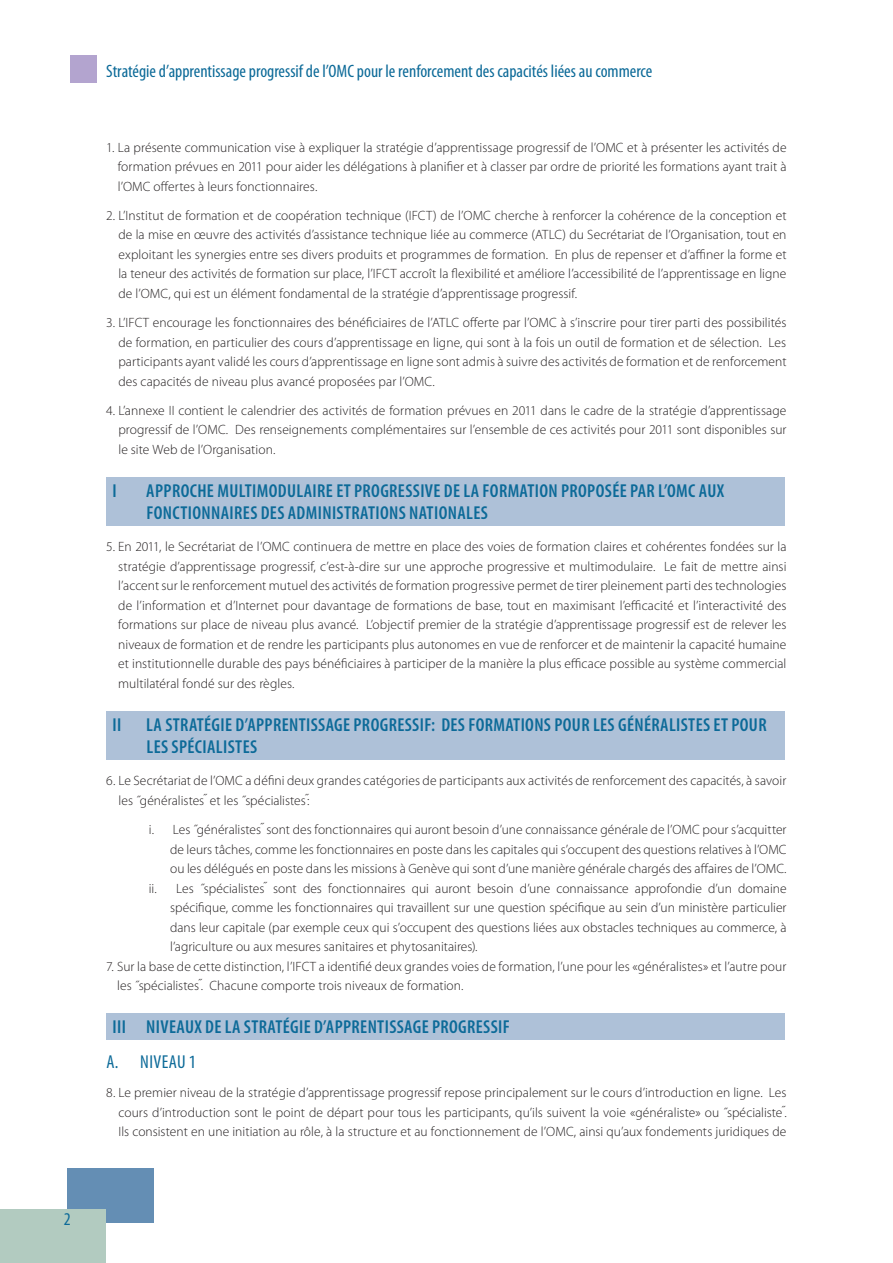
<style>
.page{position:relative;width:893px;height:1263px;background:#fff}
.page>*{position:absolute;margin:0;border:0;box-sizing:border-box;transform-origin:0 0}
.t1{font:600 condensed 18.75px/22.5px "Myriad Pro";letter-spacing:.02em;color:#0c6a98}
.t2{font:condensed 18.75px "Myriad Pro";letter-spacing:.02em;color:#0c6a98}
.t3{font:condensed 18px "Myriad Pro";color:#0c6a98}
.t4{font:300 13.5px/19.5px "Myriad Pro";letter-spacing:.005em;color:#231f20;text-align:justify}
</style>
<div class="page">
<div style="left:67px;top:1168px;width:87px;height:54px;background:#648eb4"></div>
<div style="left:0;top:1209px;width:106px;height:54px;background:#b2cbc0"></div>
<div style="left:70px;top:55px;width:27px;height:28px;background:#b3a4cf"></div>
<div style="left:106px;top:477px;width:679px;height:48px;background:#aec1d8"></div>
<div style="left:106px;top:711px;width:679px;height:48px;background:#aec1d8"></div>
<div style="left:106px;top:1013px;width:679px;height:26px;background:#aec1d8"></div>
<h2 class="t3" style="left:64px;top:1208px;width:8px">2</h2>
<h2 class="t3" style="left:106px;top:60px;width:548px">Stratégie d’apprentissage progressif de l’OMC pour le renforcement des capacités liées au commerce</h2>
<p class="t4" style="left:118px;top:137px;width:670px;text-indent:-11px">1. La présente communication vise à expliquer la stratégie d’apprentissage progressif de l’OMC et à présenter les activités de formation prévues en 2011 pour aider les délégations à planifier et à classer par ordre de priorité les formations ayant trait à l’OMC offertes à leurs fonctionnaires.</p>
<p class="t4" style="left:118px;top:205px;width:670px;text-indent:-12px">2. L’Institut de formation et de coopération technique (IFCT) de l’OMC cherche à renforcer la cohérence de la conception et de la mise en œuvre des activités d’assistance technique liée au commerce (ATLC) du Secrétariat de l’Organisation, tout en exploitant les synergies entre ses divers produits et programmes de formation. En plus de repenser et d’affiner la forme et la teneur des activités de formation sur place, l’IFCT accroît la flexibilité et améliore l’accessibilité de l’apprentissage en ligne de l’OMC, qui est un élément fondamental de la stratégie d’apprentissage progressif.</p>
<p class="t4" style="left:118px;top:313px;width:670px;text-indent:-12px">3. L’IFCT encourage les fonctionnaires des bénéficiaires de l’ATLC offerte par l’OMC à s’inscrire pour tirer parti des possibilités de formation, en particulier des cours d’apprentissage en ligne, qui sont à la fois un outil de formation et de sélection. Les participants ayant validé les cours d’apprentissage en ligne sont admis à suivre des activités de formation et de renforcement des capacités de niveau plus avancé proposées par l’OMC.</p>
<p class="t4" style="left:118px;top:400px;width:670px;text-indent:-12px">4. L’annexe II contient le calendrier des activités de formation prévues en 2011 dans le cadre de la stratégie d’apprentissage progressif de l’OMC. Des renseignements complémentaires sur l’ensemble de ces activités pour 2011 sont disponibles sur le site Web de l’Organisation.</p>
<h1 class="t1" style="left:112px;top:479px;width:6px">I</h1>
<h1 class="t1" style="left:146px;top:479px;width:354px">APPROCHE MULTIMODULAIRE ET PROGRESSIVE DE LA FORMAT</h1>
<h1 class="t1" style="left:535px;top:479px;width:191px">ION PROPOSÉE PAR L’OMC AUX</h1>
<h1 class="t1" style="left:146px;top:502px;width:343px">FONCTIONNAIRES DES ADMINISTRATIONS NATIONALES</h1>
<p class="t4" style="left:118px;top:537px;width:670px;text-indent:-12px">5. En 2011, le Secrétariat de l’OMC continuera de mettre en place des voies de formation claires et cohérentes fondées sur la stratégie d’apprentissage progressif, c’est‑à‑dire sur une approche progressive et multimodulaire. Le fait de mettre ainsi l’accent sur le renforcement mutuel des activités de formation progressive permet de tirer pleinement parti des technologies de l’information et d’Internet pour davantage de formations de base, tout en maximisant l’efficacité et l’interactivité des formations sur place de niveau plus avancé. L’objectif premier de la stratégie d’apprentissage progressif est de relever les niveaux de formation et de rendre les participants plus autonomes en vue de renforcer et de maintenir la capacité humaine et institutionnelle durable des pays bénéficiaires à participer de la manière la plus efficace possible au système commercial multilatéral fondé sur des règles.</p>
<h1 class="t1" style="left:112px;top:713px;width:10px">II</h1>
<h1 class="t1" style="left:146px;top:713px;width:28px">LA STRATÉG</h1>
<h1 class="t1" style="left:147px;top:713px;width:622px;text-indent:74px">IE D’APPRENTISSAGE PROGRESSIF: DES FORMATIONS POUR LES GÉNÉRALISTES ET POUR<br>LES SPÉCIALISTES</h1>
<p class="t4" style="left:118px;top:771px;width:669px;text-indent:-12px">6. Le Secrétariat de l’OMC a défini deux grandes catégories de participants aux activités de renforcement des capacités, à savoir les ˝généralistes˝ et les ˝spécialistes˝:</p>
<p class="t4" style="left:149px;top:820px;width:639px">i. Les ˝généralistes˝ sont des fonctionnaires qui auront besoin d’une connaissance générale de l’OMC pour s’acquitter</p>
<p class="t4" style="left:170px;top:839px;width:618px">de leurs tâches, comme les fonctionnaires en poste dans les capitales qui s’occupent des questions relatives à l’OMC</p>
<p class="t4" style="left:170px;top:859px;width:618px">ou les délégués en poste dans les missions à Genève qui sont d’une manière générale chargés des affaires de l’OMC.</p>
<p class="t4" style="left:149px;top:878px;width:639px">ii. Les ˝spécialistes˝ sont des fonctionnaires qui auront besoin d’une connaissance approfondie d’un domaine</p>
<p class="t4" style="left:170px;top:898px;width:618px">spécifique, comme les fonctionnaires qui travaillent sur une question spécifique au sein d’un ministère particulier</p>
<p class="t4" style="left:170px;top:917px;width:618px">dans leur capitale (par exemple ceux qui s’occupent des questions liées aux obstacles techniques au commerce, à</p>
<p class="t4" style="left:170px;top:937px;width:309px">l’agriculture ou aux mesures sanitaires et phytosanitaires).</p>
<p class="t4" style="left:117px;top:956px;width:671px;text-indent:-11px">7. Sur la base de cette distinction, l’IFCT a identifié deux grandes voies de formation, l’une pour les «généralistes» et l’autre pour les ˝spécialistes˝. Chacune comporte trois niveaux de formation.</p>
<h1 class="t1" style="left:112px;top:1015px;width:141px">III NIVEAUX DE LA STRATÉG</h1>
<h1 class="t1" style="left:299px;top:1015px;width:206px">IE D’APPRENTISSAGE PROGRESSIF</h1>
<h1 class="t2" style="left:106px;top:1051px;width:91px">A. Niveau 1</h1>
<p class="t4" style="left:119px;top:1083px;width:670px;text-indent:-12px">8. Le premier niveau de la stratégie d’apprentissage progressif repose principalement sur le cours d’introduction en ligne. Les cours d’introduction sont le point de départ pour tous les participants, qu’ils suivent la voie «généraliste» ou ˝spécialiste˝.<br>Ils consistent en une initiation au rôle, à la structure et au fonctionnement de l’OMC, ainsi qu’aux fondements juridiques de</p>
</div>
